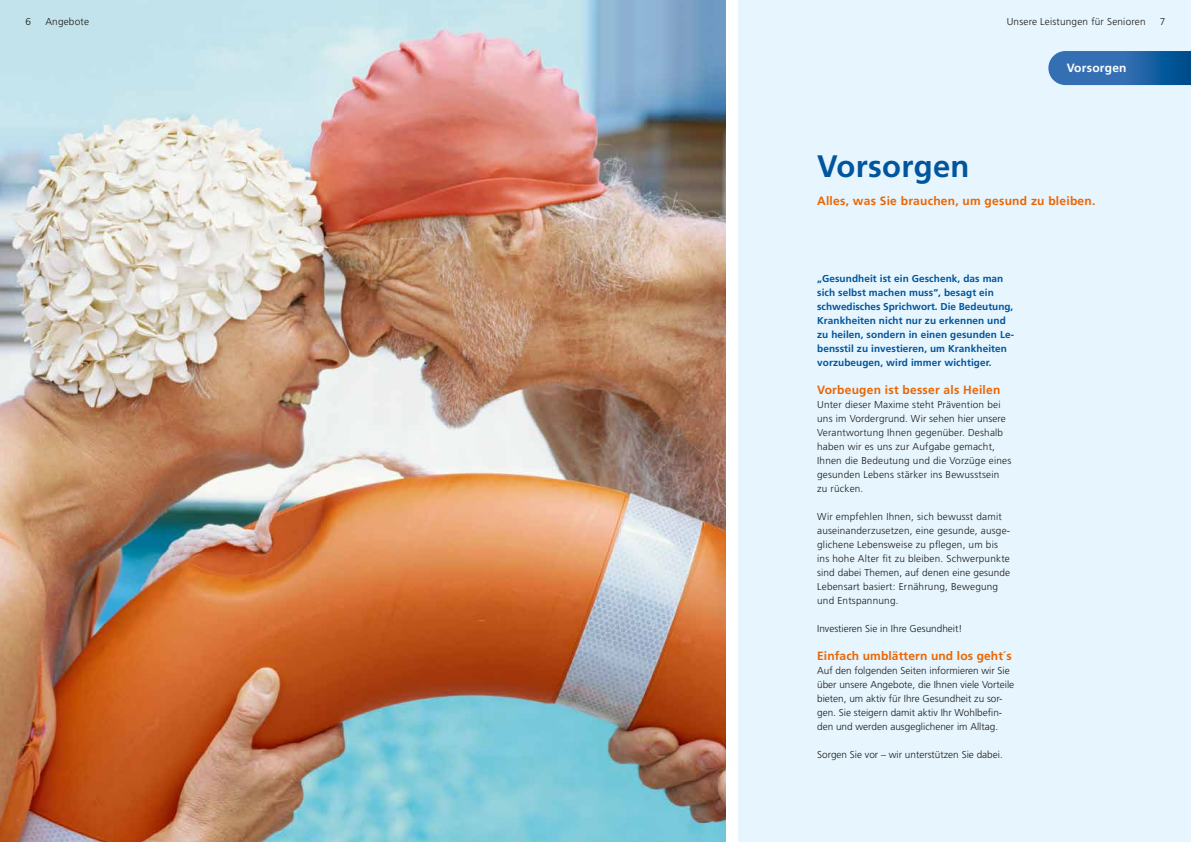
<style>
.page{position:relative;width:1191px;height:842px;background:#fff}
.page>*{position:absolute;margin:0;border:0;box-sizing:border-box;transform-origin:0 0}
.t1{font:700 31px "Frutiger LT";letter-spacing:.01em;color:#00559d}
.t2{font:700 12px "Frutiger LT";letter-spacing:.02em;color:#ec6502}
.t3{font:700 12px "Frutiger LT";letter-spacing:.02em;color:#fff}
.t4{font:300 10px/14px "Frutiger LT";letter-spacing:.02em;color:#1a1a18}
.t5{font:300 10px/14px "Frutiger LT";color:#1a1a18}
.t6{font:700 10px/14px "Frutiger LT";letter-spacing:.01em;color:#00559d}
</style>
<div class="page">
<div style="left:738px;top:0;width:453px;height:842px;background:#e6f5fe"></div>
<img style="left:0;top:0;width:725px;height:842px">
<svg style="left:1048px;top:51px;width:143px;height:34px;background:#296aab"></svg>
<p class="t4" style="left:1006px;top:14px;width:140px">Unsere Leistungen für Senioren</p>
<p class="t4" style="left:26px;top:14px;width:7px">6</p>
<p class="t4" style="left:45px;top:14px;width:45px">Angebote</p>
<p class="t4" style="left:1159px;top:14px;width:7px">7</p>
<p class="t3" style="left:1066px;top:61px;width:61px">Vorsorgen</p>
<h1 class="t1" style="left:817px;top:148px;width:154px">Vorsorgen</h1>
<p class="t2" style="left:817px;top:194px;width:280px">Alles, was Sie brauchen, um gesund zu bleiben.</p>
<p class="t6" style="left:817px;top:272px;width:198px">„Gesundheit ist ein Geschenk, das man sich selbst machen muss“, besagt ein schwedisches Sprichwort. Die Bedeutung, Krankheiten nicht nur zu erkennen und zu heilen, sondern in einen gesunden Le&shy;bensstil zu investieren, um Krankheiten vorzubeugen, wird immer wichtiger.</p>
<p class="t2" style="left:817px;top:383px;width:185px">Vorbeugen ist besser als Heilen</p>
<p class="t4" style="left:817px;top:398px;width:196px">Unter dieser Maxime steht Prävention bei uns im Vordergrund. Wir sehen hier unsere Verantwortung Ihnen gegenüber. Deshalb haben wir es uns zur Aufgabe gemacht, Ihnen die Bedeutung und die Vorzüge eines gesunden Lebens stärker ins Bewusstsein zu rücken.</p>
<p class="t4" style="left:817px;top:510px;width:195px">Wir empfehlen Ihnen, sich bewusst damit auseinanderzusetzen, eine gesunde, ausge&shy;glichene Lebensweise zu pflegen, um bis ins hohe Alter fit zu bleiben. Schwerpunkte sind dabei Themen, auf denen eine gesunde Lebensart basiert: Ernährung, Bewegung und Entspannung.</p>
<p class="t5" style="left:817px;top:622px;width:147px">Investieren Sie in Ihre Gesundheit!</p>
<p class="t2" style="left:817px;top:649px;width:196px">Einfach umblättern und los geht´s</p>
<p class="t5" style="left:817px;top:664px;width:199px">Auf den folgenden Seiten informieren wir Sie über unsere Angebote, die Ihnen viele Vorteile bieten, um aktiv für Ihre Gesundheit zu sor&shy;gen. Sie steigern damit aktiv Ihr Wohlbefin&shy;den und werden ausgeglichener im Alltag.</p>
<p class="t5" style="left:817px;top:748px;width:187px">Sorgen Sie vor – wir unterstützen Sie dabei.</p>
</div>
